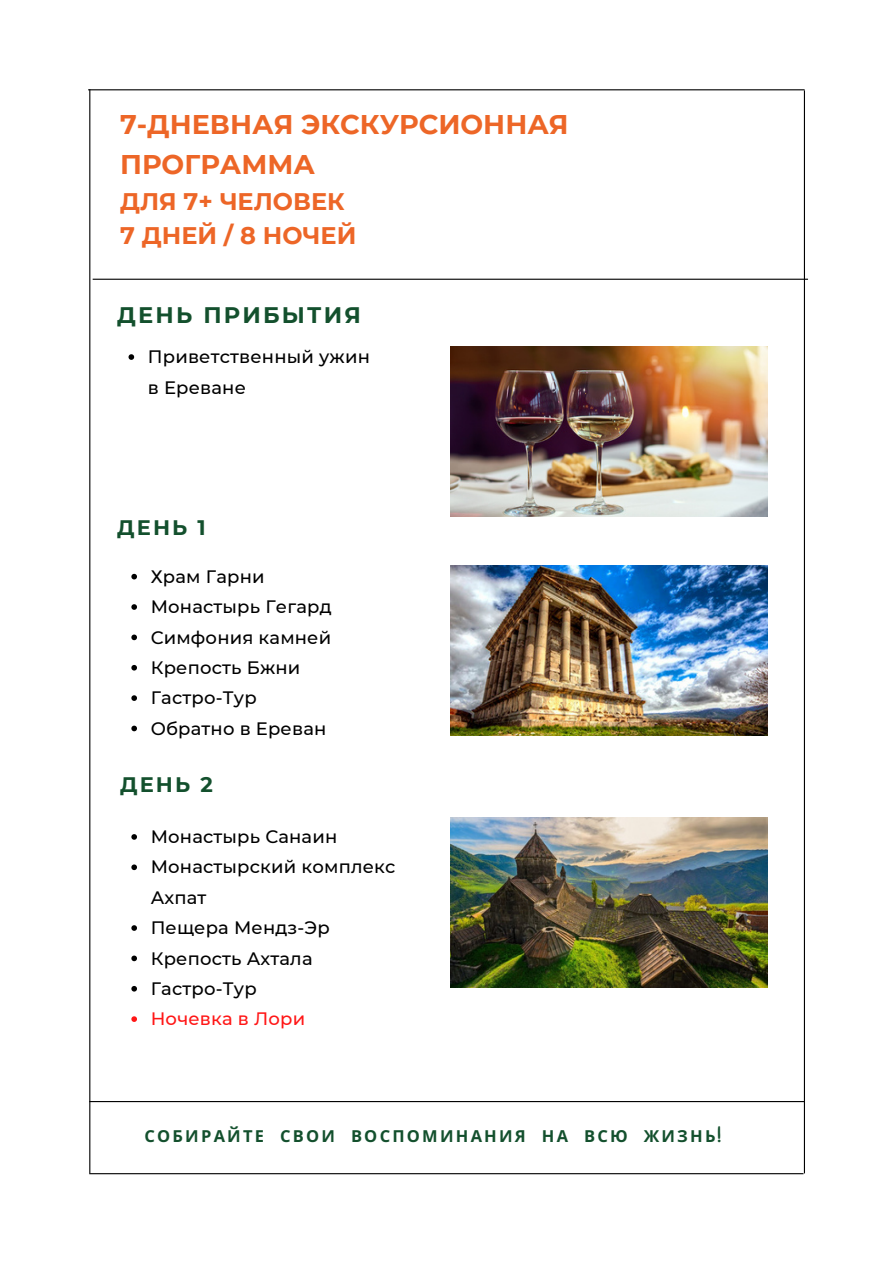
<style>
.page{position:relative;width:893px;height:1264px;background:#fff}
.page>*{position:absolute;margin:0;border:0;box-sizing:border-box;transform-origin:0 0}
.t1{font:700 27px/39.3px "Montserrat";color:#ed6627}
.t2{font:700 24px/34.8px "Montserrat";color:#ed6627}
.t3{font:700 22.5px "Montserrat";letter-spacing:.1em;color:#13502d}
.t4{font:700 21px "Montserrat";letter-spacing:.1em;color:#13502d}
.t5{font:500 18px/30.3px "Montserrat";letter-spacing:.01em;color:#000}
.t6{font:500 18px "Montserrat";letter-spacing:.01em;color:#ff1616}
.t7{font:700 16.5px "Noto Sans";letter-spacing:.135em;color:#13502d}
.s1{font-family:"NF Ananias Bold";font-weight:400}
</style>
<div class="page">
<hr style="left:89px;top:1100px;width:715px;height:2px;background:#000">
<hr style="left:89px;top:1173px;width:714px;height:1px;background:#000">
<hr style="left:803px;top:90px;width:2px;height:1083px;background:#000">
<hr style="left:89px;top:89px;width:1px;height:1084px;background:#000">
<hr style="left:93px;top:279px;width:715px;height:1px;background:#000">
<hr style="left:88px;top:89px;width:716px;height:1px;background:#000">
<img style="left:450px;top:346px;width:317px;height:170px">
<img style="left:450px;top:566px;width:317px;height:169px">
<svg style="left:128px;top:354px;width:6px;height:6px"></svg>
<img style="left:450px;top:817px;width:317px;height:170px">
<svg style="left:131px;top:574px;width:6px;height:5px"></svg>
<svg style="left:131px;top:604px;width:6px;height:6px"></svg>
<svg style="left:131px;top:634px;width:6px;height:6px"></svg>
<svg style="left:131px;top:665px;width:6px;height:5px"></svg>
<svg style="left:131px;top:695px;width:6px;height:6px"></svg>
<svg style="left:131px;top:725px;width:6px;height:6px"></svg>
<svg style="left:131px;top:834px;width:6px;height:5px"></svg>
<svg style="left:131px;top:864px;width:6px;height:6px"></svg>
<svg style="left:131px;top:925px;width:6px;height:5px"></svg>
<svg style="left:131px;top:955px;width:6px;height:6px"></svg>
<svg style="left:131px;top:986px;width:6px;height:5px"></svg>
<svg style="left:131px;top:1016px;width:6px;height:5px"></svg>
<h1 class="t1" style="left:120px;top:105px;width:450px">7-ДНЕВНАЯ ЭКСКУРСИОННАЯ<br>ПРОГРАММА</h1>
<h2 class="t2" style="left:120px;top:183px;width:238px">ДЛЯ 7+ ЧЕЛОВЕК<br>7 ДНЕЙ / 8 НОЧЕЙ</h2>
<p class="t3" style="left:117px;top:301px;width:245px">ДЕНЬ ПРИБЫТИЯ</p>
<p class="t5" style="left:148px;top:341px;width:223px">Приветственный ужин в Ереване</p>
<p class="t4" style="left:117px;top:514px;width:90px">ДЕНЬ 1</p>
<p class="t5" style="left:151px;top:561px;width:182px">Храм Гарни<br>Монастырь Гегард<br>Симфония камней<br>Крепость Бжни<br>Гастро-Тур<br>Обратно в Ереван</p>
<p class="t4" style="left:120px;top:772px;width:94px">ДЕНЬ 2</p>
<p class="t5" style="left:151px;top:821px;width:246px">Монастырь Санаин<br>Монастырский комплекс<br>Ахпат<br>Пещера Мендз-Эр<br>Крепость Ахтала<br>Гастро-Тур</p>
<p class="t6" style="left:151px;top:1007px;width:156px">Ночевка в Лори</p>
<p class="t7" style="left:144px;top:1124px;width:577px">СОБИРАЙТЕ СВОИ ВОСПОМИНАНИЯ НА ВСЮ ЖИЗНЬ<span class="s1">!</span></p>
</div>
